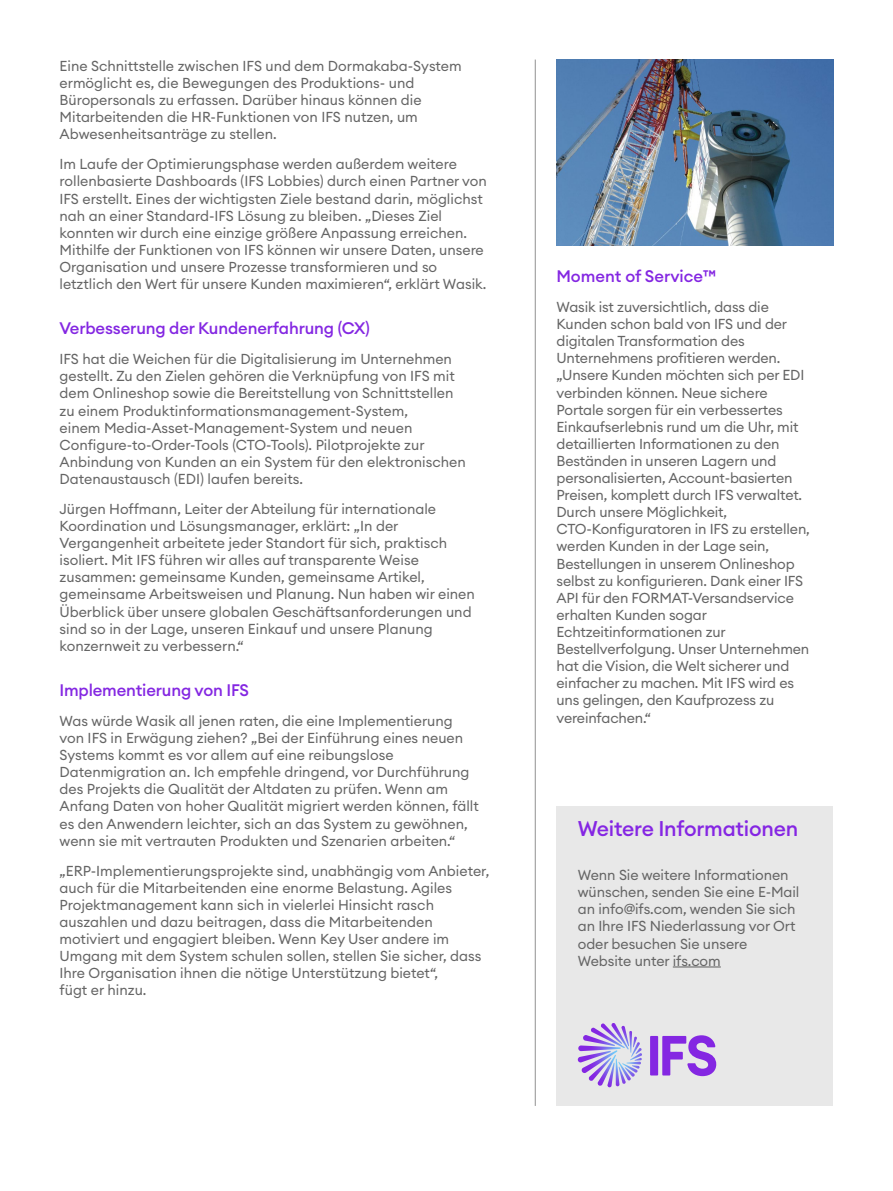
<style>
.page{position:relative;width:893px;height:1191px;background:#fff}
.page>*{position:absolute;margin:0;border:0;box-sizing:border-box;transform-origin:0 0}
.t1{font:500 21px "Euclid Circular A";letter-spacing:-.01em;color:#8526e3}
.t2{font:500 16.5px "Euclid Circular A";letter-spacing:-.01em;color:#8427e2}
.t3{font:14.25px/17.1px "Euclid Circular A";color:#656565}
</style>
<div class="page">
<hr style="left:535px;top:60px;width:1px;height:1046px;background:#919191">
<div style="left:556px;top:806px;width:277px;height:300px;background:#e8e8e8"></div>
<hr style="left:673px;top:966px;width:48px;height:1px;background:#656565">
<svg style="left:650px;top:1035px;width:66px;height:41px"></svg>
<svg style="left:578px;top:1023px;width:64px;height:63px"></svg>
<img style="left:556px;top:60px;width:277px;height:186px">
<p class="t3" style="left:60px;top:57px;width:404px">Eine Schnittstelle zwischen IFS und dem Dormakaba-System ermöglicht es, die Bewegungen des Produktions- und Büropersonals zu erfassen. Darüber hinaus können die Mitarbeitenden die HR-Funktionen von IFS nutzen, um Abwesenheitsanträge zu stellen.</p>
<p class="t3" style="left:60px;top:156px;width:429px">Im Laufe der Optimierungsphase werden außerdem weitere rollenbasierte Dashboards (IFS Lobbies) durch einen Partner von IFS erstellt. Eines der wichtigsten Ziele bestand darin, möglichst nah an einer Standard-IFS Lösung zu bleiben. „Dieses Ziel konnten wir durch eine einzige größere Anpassung erreichen.<br>Mithilfe der Funktionen von IFS können wir unsere Daten, unsere Organisation und unsere Prozesse transformieren und so letztlich den Wert für unsere Kunden maximieren“, erklärt Wasik.</p>
<p class="t2" style="left:60px;top:318px;width:312px">Verbesserung der Kundenerfahrung (CX)</p>
<p class="t3" style="left:60px;top:350px;width:408px">IFS hat die Weichen für die Digitalisierung im Unternehmen gestellt. Zu den Zielen gehören die Verknüpfung von IFS mit dem Onlineshop sowie die Bereitstellung von Schnittstellen zu einem Produktinformationsmanagement-System,<br>einem Media-Asset-Management-System und neuen Configure-to-Order-Tools (CTO-Tools). Pilotprojekte zur Anbindung von Kunden an ein System für den elektronischen Datenaustausch (EDI) laufen bereits.</p>
<p class="t3" style="left:60px;top:500px;width:417px">Jürgen Hoffmann, Leiter der Abteilung für internationale Koordination und Lösungsmanager, erklärt: „In der Vergangenheit arbeitete jeder Standort für sich, praktisch isoliert. Mit IFS führen wir alles auf transparente Weise zusammen: gemeinsame Kunden, gemeinsame Artikel, gemeinsame Arbeitsweisen und Planung. Nun haben wir einen Überblick über unsere globalen Geschäftsanforderungen und sind so in der Lage, unseren Einkauf und unsere Planung konzernweit zu verbessern.“</p>
<p class="t2" style="left:60px;top:679px;width:191px">Implementierung von IFS</p>
<p class="t3" style="left:60px;top:712px;width:421px">Was würde Wasik all jenen raten, die eine Implementierung von IFS in Erwägung ziehen? „Bei der Einführung eines neuen Systems kommt es vor allem auf eine reibungslose Datenmigration an. Ich empfehle dringend, vor Durchführung des Projekts die Qualität der Altdaten zu prüfen. Wenn am Anfang Daten von hoher Qualität migriert werden können, fällt es den Anwendern leichter, sich an das System zu gewöhnen, wenn sie mit vertrauten Produkten und Szenarien arbeiten.“</p>
<p class="t3" style="left:60px;top:861px;width:431px">„ERP-Implementierungsprojekte sind, unabhängig vom Anbieter, auch für die Mitarbeitenden eine enorme Belastung. Agiles Projektmanagement kann sich in vielerlei Hinsicht rasch auszahlen und dazu beitragen, dass die Mitarbeitenden motiviert und engagiert bleiben. Wenn Key User andere im Umgang mit dem System schulen sollen, stellen Sie sicher, dass Ihre Organisation ihnen die nötige Unterstützung bietet“,<br>fügt er hinzu.</p>
<p class="t2" style="left:556px;top:266px;width:161px">Moment of Service™</p>
<p class="t3" style="left:556px;top:298px;width:255px">Wasik ist zuversichtlich, dass die Kunden schon bald von IFS und der digitalen Transformation des Unternehmens profitieren werden. „Unsere Kunden möchten sich per EDI verbinden können. Neue sichere Portale sorgen für ein verbessertes Einkaufserlebnis rund um die Uhr, mit detaillierten Informationen zu den Beständen in unseren Lagern und personalisierten, Account-basierten Preisen, komplett durch IFS verwaltet.<br>Durch unsere Möglichkeit, CTO-Konfiguratoren in IFS zu erstellen, werden Kunden in der Lage sein, Bestellungen in unserem Onlineshop selbst zu konfigurieren. Dank einer IFS API für den FORMAT-Versandservice erhalten Kunden sogar Echtzeitinformationen zur Bestellverfolgung. Unser Unternehmen hat die Vision, die Welt sicherer und einfacher zu machen. Mit IFS wird es uns gelingen, den Kaufprozess zu vereinfachen.“</p>
<h1 class="t1" style="left:578px;top:814px;width:222px">Weitere Informationen</h1>
<p class="t3" style="left:578px;top:866px;width:223px">Wenn Sie weitere Informationen wünschen, senden Sie eine E-Mail an info@ifs.com, wenden Sie sich an Ihre IFS Niederlassung vor Ort oder besuchen Sie unsere<br>Website unter ifs.com</p>
</div>
